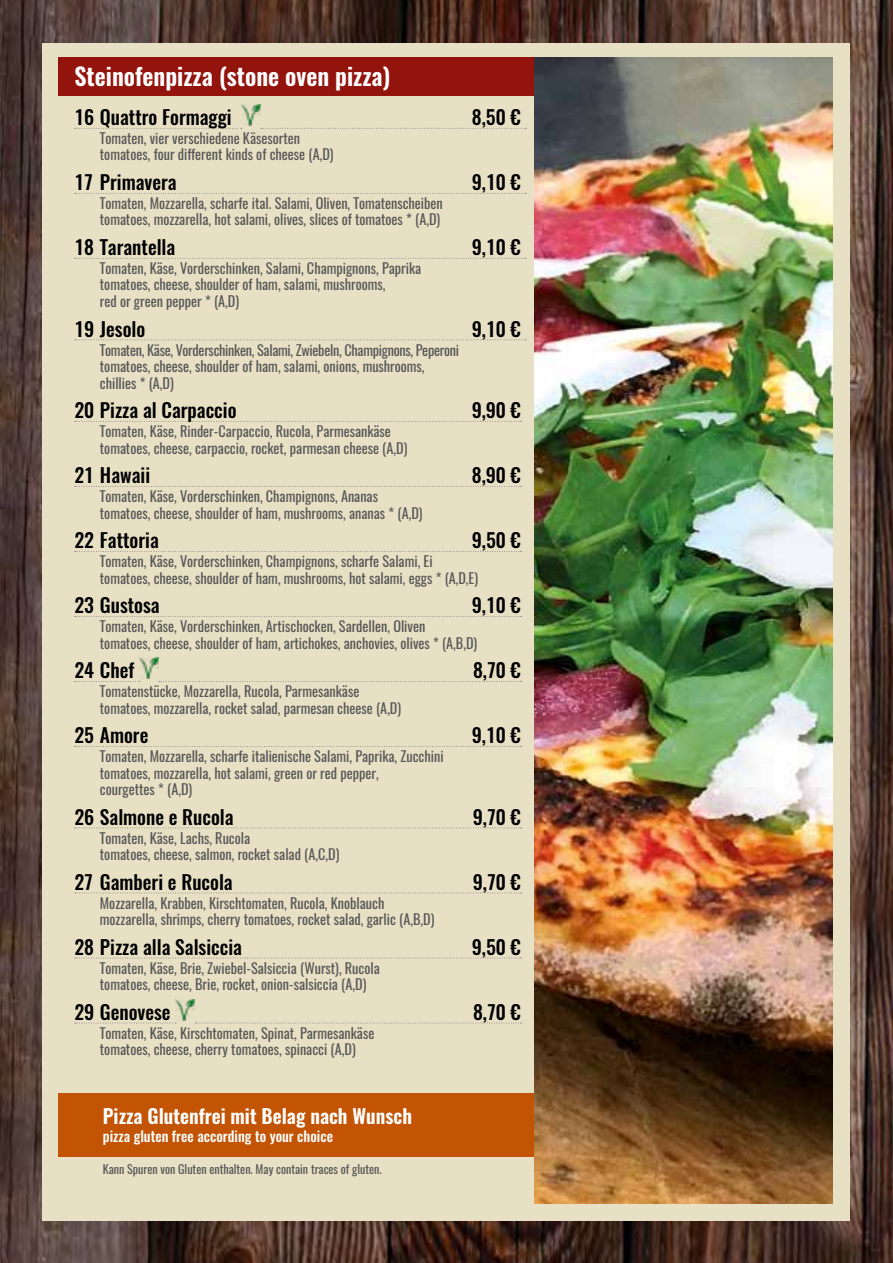
<style>
.page{position:relative;width:893px;height:1263px;background:#fff}
.page>*{position:absolute;margin:0;border:0;box-sizing:border-box;transform-origin:0 0}
.t1{font:600 24px "Oswald";color:#fff}
.t2{font:500 19.5px "Oswald";color:#000}
.t3{font:600 19.5px "Oswald";color:#fff}
.t4{font:14.25px/16.5px "Oswald";color:#575756}
.t5{font:14.25px/16.5px "Oswald";letter-spacing:-.02em;color:#575756}
.t6{font:500 14.25px "Oswald";color:#fff}
.t7{font:12px "Oswald";color:#575756}
</style>
<div class="page">
<img style="left:0;top:0;width:893px;height:1263px">
<div style="left:43px;top:43px;width:807px;height:1177px;background:#e7e0c5"></div>
<div style="left:59px;top:57px;width:502px;height:39px;background:#93140d"></div>
<div style="left:59px;top:1093px;width:502px;height:64px;background:#c25404"></div>
<svg style="left:75px;top:128px;width:167px;height:1px"></svg>
<svg style="left:261px;top:128px;width:265px;height:1px"></svg>
<svg style="left:75px;top:193px;width:451px;height:1px"></svg>
<svg style="left:75px;top:258px;width:451px;height:1px"></svg>
<svg style="left:75px;top:339px;width:451px;height:1px"></svg>
<svg style="left:75px;top:421px;width:446px;height:1px"></svg>
<svg style="left:75px;top:486px;width:446px;height:1px"></svg>
<svg style="left:75px;top:551px;width:446px;height:1px"></svg>
<svg style="left:75px;top:616px;width:446px;height:1px"></svg>
<svg style="left:75px;top:681px;width:65px;height:1px"></svg>
<svg style="left:159px;top:681px;width:362px;height:1px"></svg>
<svg style="left:75px;top:746px;width:446px;height:1px"></svg>
<svg style="left:75px;top:828px;width:446px;height:1px"></svg>
<svg style="left:75px;top:893px;width:446px;height:1px"></svg>
<svg style="left:75px;top:958px;width:446px;height:1px"></svg>
<svg style="left:75px;top:1023px;width:101px;height:1px"></svg>
<svg style="left:195px;top:1023px;width:326px;height:1px"></svg>
<img style="left:241px;top:105px;width:20px;height:20px">
<img style="left:139px;top:658px;width:20px;height:20px">
<img style="left:175px;top:999px;width:20px;height:21px">
<img style="left:535px;top:57px;width:297px;height:1146px">
<h1 class="t1" style="left:74px;top:64px;width:317px">Steinofenpizza (stone oven pizza)</h1>
<h2 class="t2" style="left:74px;top:107px;width:159px">16 Quattro Formaggi</h2>
<h2 class="t2" style="left:472px;top:107px;width:50px">8,50 €</h2>
<p class="t4" style="left:100px;top:128px;width:235px">Tomaten, vier verschiedene Käsesorten tomatoes, four different kinds of cheese (A,D)</p>
<h2 class="t2" style="left:74px;top:172px;width:104px">17 Primavera</h2>
<h2 class="t2" style="left:472px;top:172px;width:50px">9,10 €</h2>
<p class="t4" style="left:100px;top:193px;width:344px">Tomaten, Mozzarella, scharfe ital. Salami, Oliven, Tomatenscheiben tomatoes, mozzarella, hot salami, olives, slices of tomatoes * (A,D)</p>
<h2 class="t2" style="left:74px;top:237px;width:102px">18 Tarantella</h2>
<h2 class="t2" style="left:472px;top:237px;width:50px">9,10 €</h2>
<p class="t4" style="left:100px;top:259px;width:323px">Tomaten, Käse, Vorderschinken, Salami, Champignons, Paprika tomatoes, cheese, shoulder of ham, salami, mushrooms,<br>red or green pepper * (A,D)</p>
<h2 class="t2" style="left:74px;top:319px;width:72px">19 Jesolo</h2>
<h2 class="t2" style="left:472px;top:319px;width:50px">9,10 €</h2>
<p class="t5" style="left:100px;top:340px;width:361px">Tomaten, Käse, Vorderschinken, Salami, Zwiebeln, Champignons, Peperoni tomatoes, cheese, shoulder of ham, salami, onions, mushrooms, chillies * (A,D)</p>
<h2 class="t2" style="left:74px;top:400px;width:164px">20 Pizza al Carpaccio</h2>
<h2 class="t2" style="left:472px;top:400px;width:51px">9,90 €</h2>
<p class="t4" style="left:100px;top:422px;width:309px">Tomaten, Käse, Rinder-Carpaccio, Rucola, Parmesankäse tomatoes, cheese, carpaccio, rocket, parmesan cheese (A,D)</p>
<h2 class="t2" style="left:74px;top:465px;width:77px">21 Hawaii</h2>
<h2 class="t2" style="left:472px;top:465px;width:51px">8,90 €</h2>
<p class="t4" style="left:100px;top:487px;width:324px">Tomaten, Käse, Vorderschinken, Champignons, Ananas tomatoes, cheese, shoulder of ham, mushrooms, ananas * (A,D)</p>
<h2 class="t2" style="left:74px;top:530px;width:86px">22 Fattoria</h2>
<h2 class="t2" style="left:472px;top:530px;width:51px">9,50 €</h2>
<p class="t4" style="left:100px;top:552px;width:380px">Tomaten, Käse, Vorderschinken, Champignons, scharfe Salami, Ei tomatoes, cheese, shoulder of ham, mushrooms, hot salami, eggs * (A,D,E)</p>
<h2 class="t2" style="left:74px;top:595px;width:87px">23 Gustosa</h2>
<h2 class="t2" style="left:472px;top:595px;width:50px">9,10 €</h2>
<p class="t4" style="left:100px;top:617px;width:379px">Tomaten, Käse, Vorderschinken, Artischocken, Sardellen, Oliven tomatoes, cheese, shoulder of ham, artichokes, anchovies, olives * (A,B,D)</p>
<h2 class="t2" style="left:74px;top:660px;width:61px">24 Chef</h2>
<h2 class="t2" style="left:473px;top:660px;width:49px">8,70 €</h2>
<p class="t4" style="left:100px;top:682px;width:303px">Tomatenstücke, Mozzarella, Rucola, Parmesankäse tomatoes, mozzarella, rocket salad, parmesan cheese (A,D)</p>
<h2 class="t2" style="left:74px;top:725px;width:75px">25 Amore</h2>
<h2 class="t2" style="left:472px;top:725px;width:50px">9,10 €</h2>
<p class="t4" style="left:100px;top:747px;width:345px">Tomaten, Mozzarella, scharfe italienische Salami, Paprika, Zucchini tomatoes, mozzarella, hot salami, green or red pepper,<br>courgettes * (A,D)</p>
<h2 class="t2" style="left:74px;top:807px;width:161px">26 Salmone e Rucola</h2>
<h2 class="t2" style="left:473px;top:807px;width:49px">9,70 €</h2>
<p class="t4" style="left:100px;top:828px;width:241px">Tomaten, Käse, Lachs, Rucola<br>tomatoes, cheese, salmon, rocket salad (A,C,D)</p>
<h2 class="t2" style="left:74px;top:872px;width:160px">27 Gamberi e Rucola</h2>
<h2 class="t2" style="left:473px;top:872px;width:49px">9,70 €</h2>
<p class="t4" style="left:100px;top:893px;width:336px">Mozzarella, Krabben, Kirschtomaten, Rucola, Knoblauch mozzarella, shrimps, cherry tomatoes, rocket salad, garlic (A,B,D)</p>
<h2 class="t2" style="left:74px;top:937px;width:169px">28 Pizza alla Salsiccia</h2>
<h2 class="t2" style="left:472px;top:937px;width:51px">9,50 €</h2>
<p class="t4" style="left:100px;top:958px;width:281px">Tomaten, Käse, Brie, Zwiebel-Salsiccia (Wurst), Rucola tomatoes, cheese, Brie, rocket, onion-salsiccia (A,D)</p>
<h2 class="t2" style="left:74px;top:1002px;width:98px">29 Genovese</h2>
<h2 class="t2" style="left:473px;top:1002px;width:49px">8,70 €</h2>
<p class="t4" style="left:100px;top:1023px;width:276px">Tomaten, Käse, Kirschtomaten, Spinat, Parmesankäse tomatoes, cheese, cherry tomatoes, spinacci (A,D)</p>
<h2 class="t3" style="left:103px;top:1105px;width:311px">Pizza Glutenfrei mit Belag nach Wunsch</h2>
<p class="t6" style="left:103px;top:1129px;width:232px">pizza gluten free according to your choice</p>
<p class="t7" style="left:103px;top:1158px;width:280px">Kann Spuren von Gluten enthalten. May contain traces of gluten.</p>
</div>
